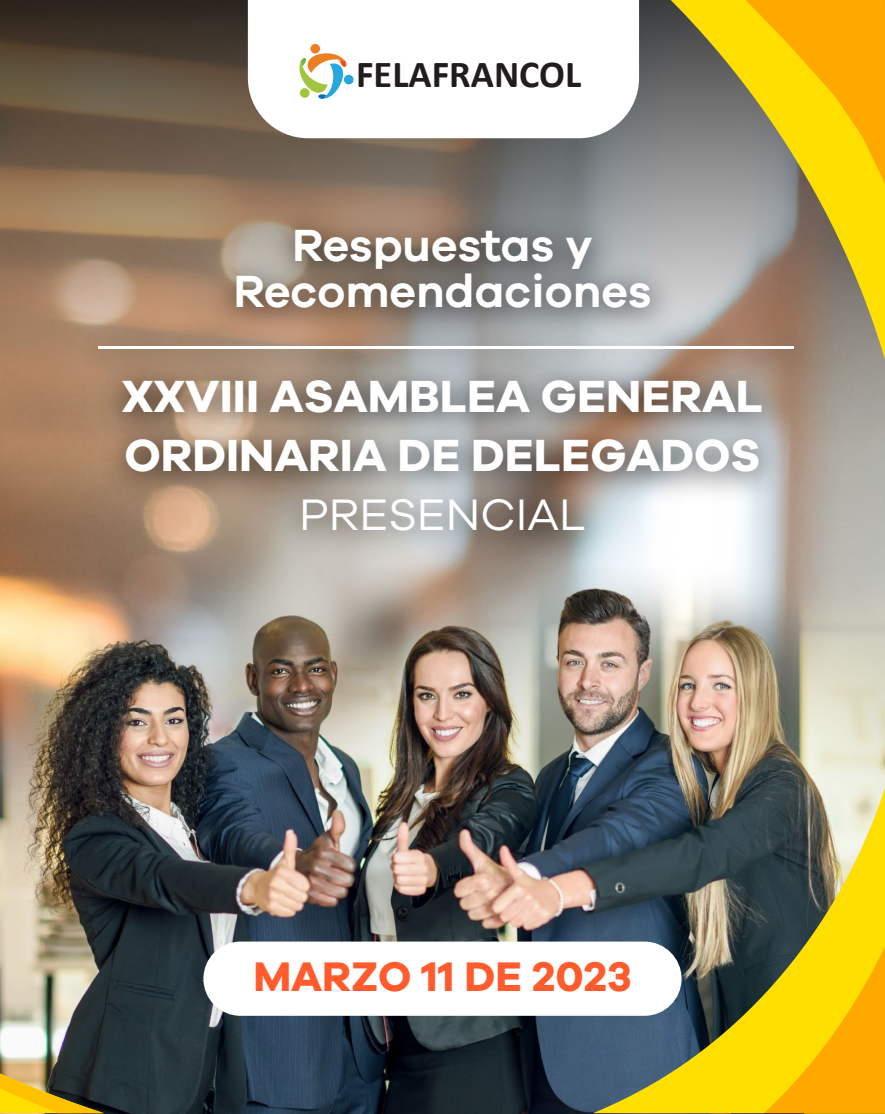
<style>
.page{position:relative;width:885px;height:1114px;background:#fff}
.page>*{position:absolute;margin:0;border:0;box-sizing:border-box;transform-origin:0 0}
.t1{font:700 46.5px/58.8px "Galano Grotesque";color:#fff}
.t2{font:600 46.5px/45.9px "Galano Grotesque";color:#fff;text-align:center}
.t3{font:45.6px "Galano Grotesque";color:#fff}
.t4{font:700 42.6px "Galano Grotesque";color:#ff5b2d}
.t5{font:700 38.25px "Calibri";color:#211c1f}
</style>
<div class="page">
<img style="left:0;top:0;width:885px;height:1114px">
<div style="left:203px;top:941px;width:478px;height:75px;background:#fff;border-radius:37px"></div>
<svg style="left:593px;top:788px;width:292px;height:325px;background:#6d745f"></svg>
<svg style="left:637px;top:946px;width:248px;height:168px;background:#c6ab27"></svg>
<svg style="left:0;top:1073px;width:104px;height:40px;background:#9c841e"></svg>
<img style="left:60px;top:312px;width:135px;height:27px">
<svg style="left:671px;top:0;width:214px;height:359px;background:#a59868"></svg>
<svg style="left:745px;top:0;width:140px;height:184px;background:#eb1"></svg>
<img style="left:195px;top:188px;width:495px;height:151px">
<img style="left:52px;top:339px;width:781px;height:424px">
<svg style="left:248px;top:0;width:391px;height:138px"></svg>
<div style="left:310px;top:44px;width:10px;height:10px;background:#ec7f22;border-radius:50%"></div>
<svg style="left:295px;top:51px;width:59px;height:48px"></svg>
<p class="t5" style="left:356px;top:47px;width:227px">FELAFRANCOL</p>
<p class="t2" style="left:234px;top:221px;width:419px">Respuestas y<br>Recomendaciones</p>
<p class="t1" style="left:122px;top:366px;width:643px">XXVIII ASAMBLEA GENERAL<br>ORDINARIA DE DELEGADOS</p>
<p class="t3" style="left:299px;top:487px;width:288px">PRESENCIAL</p>
<p class="t4" style="left:253px;top:950px;width:380px">MARZO 11 DE 2023</p>
</div>
